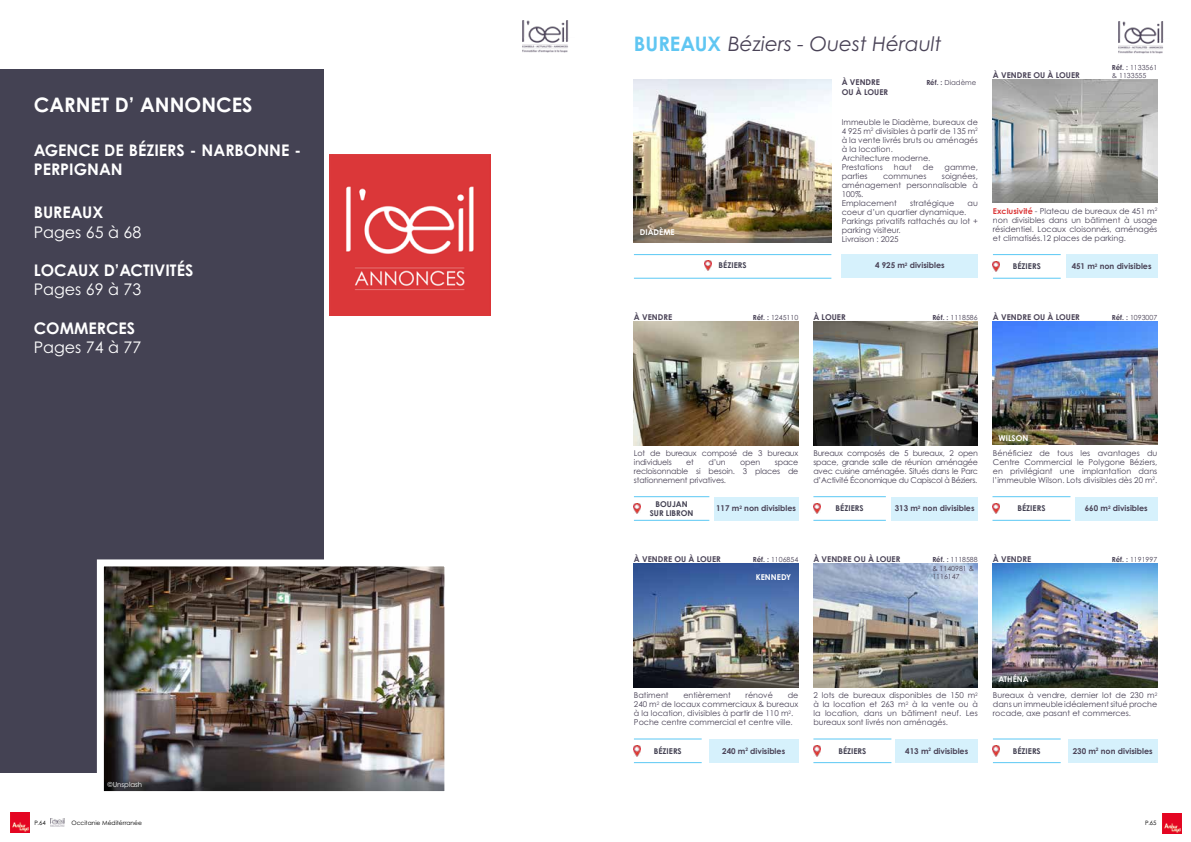
<style>
.page{position:relative;width:1191px;height:842px;background:#fff}
.page>*{position:absolute;margin:0;border:0;box-sizing:border-box;transform-origin:0 0}
.t1{font:italic 20px "Century Gothic Pro";color:#4a4357}
.t2{font:700 20px "Century Gothic Pro";color:#fff}
.t3{font:700 16px/19.2px "Century Gothic Pro";color:#fff}
.t4{font:16px "Century Gothic Pro";color:#fff}
.t5{font:8px/9px "Century Gothic Pro";color:#4a4357;text-align:justify}
.t6{font:700 8px/9.6px "Century Gothic Pro";color:#4a4357}
.t7{font:700 8px/9.6px "Century Gothic Pro";color:#444253;text-align:center}
.t8{font:8px/9px "Century Gothic Pro";letter-spacing:-.02em;color:#4a4357}
.t9{font:700 8px "Century Gothic Pro";color:#fff}
.t10{font:7px/8.4px "Century Gothic Pro";color:#4a4357}
.t11{font:7px "Century Gothic Pro";color:#fff}
.t12{font:6px "Century Gothic Pro";color:#000}
.s1{font-weight:700;font-style:normal;color:#60c6f2}
.s2{font-weight:700}
.s3{font-weight:700;color:#db3738}
</style>
<div class="page">
<img style="left:50px;top:818px;width:14px;height:9px">
<img style="left:10px;top:812px;width:20px;height:20px">
<img style="left:1162px;top:813px;width:20px;height:20px">
<img style="left:1118px;top:21px;width:46px;height:32px">
<div style="left:1065px;top:255px;width:92px;height:23px;background:#d6f1fc"></div>
<img style="left:993px;top:79px;width:164px;height:124px">
<hr style="left:993px;top:254px;width:67px;height:1px;background:#5bc8f4">
<hr style="left:993px;top:278px;width:67px;height:1px;background:#5bc8f4">
<svg style="left:993px;top:261px;width:7px;height:11px"></svg>
<div style="left:1075px;top:497px;width:82px;height:23px;background:#d6f1fc"></div>
<div style="left:1068px;top:739px;width:89px;height:24px;background:#d6f1fc"></div>
<div style="left:709px;top:739px;width:89px;height:24px;background:#d6f1fc"></div>
<hr style="left:992px;top:496px;width:78px;height:1px;background:#5bc8f4">
<hr style="left:993px;top:739px;width:67px;height:1px;background:#5bc8f4">
<hr style="left:634px;top:739px;width:67px;height:1px;background:#5bc8f4">
<hr style="left:992px;top:520px;width:78px;height:1px;background:#5bc8f4">
<hr style="left:993px;top:762px;width:67px;height:1px;background:#5bc8f4">
<hr style="left:634px;top:762px;width:67px;height:1px;background:#5bc8f4">
<img style="left:993px;top:321px;width:164px;height:124px">
<img style="left:993px;top:564px;width:164px;height:123px">
<img style="left:634px;top:564px;width:164px;height:123px">
<svg style="left:993px;top:503px;width:7px;height:11px"></svg>
<svg style="left:993px;top:746px;width:7px;height:10px"></svg>
<svg style="left:634px;top:746px;width:7px;height:10px"></svg>
<div style="left:841px;top:255px;width:137px;height:23px;background:#d6f1fc"></div>
<hr style="left:634px;top:254px;width:197px;height:1px;background:#5bc8f4">
<hr style="left:634px;top:278px;width:197px;height:1px;background:#5bc8f4">
<img style="left:634px;top:79px;width:197px;height:163px">
<svg style="left:704px;top:260px;width:7px;height:10px"></svg>
<div style="left:714px;top:497px;width:84px;height:23px;background:#d6f1fc"></div>
<div style="left:891px;top:497px;width:87px;height:23px;background:#d6f1fc"></div>
<hr style="left:634px;top:496px;width:75px;height:1px;background:#5bc8f4">
<hr style="left:813px;top:496px;width:73px;height:1px;background:#5bc8f4">
<hr style="left:634px;top:520px;width:75px;height:1px;background:#5bc8f4">
<hr style="left:813px;top:520px;width:73px;height:1px;background:#5bc8f4">
<img style="left:634px;top:321px;width:164px;height:124px">
<img style="left:813px;top:321px;width:165px;height:124px">
<svg style="left:634px;top:503px;width:7px;height:10px"></svg>
<svg style="left:813px;top:503px;width:7px;height:10px"></svg>
<div style="left:895px;top:739px;width:83px;height:24px;background:#d6f1fc"></div>
<hr style="left:813px;top:739px;width:78px;height:1px;background:#5bc8f4">
<hr style="left:813px;top:762px;width:78px;height:1px;background:#5bc8f4">
<img style="left:813px;top:564px;width:165px;height:123px">
<svg style="left:813px;top:746px;width:7px;height:10px"></svg>
<div style="left:0;top:69px;width:324px;height:703px;background:#444253"></div>
<img style="left:105px;top:567px;width:338px;height:223px">
<div style="left:97px;top:559px;width:354px;height:239px;border:7px solid #fff"></div>
<img style="left:523px;top:21px;width:46px;height:32px">
<img style="left:329px;top:154px;width:162px;height:162px">
<h1 class="t2" style="left:34px;top:92px;width:220px">CARNET D’ ANNONCES</h1>
<h2 class="t3" style="left:34px;top:140px;width:269px">AGENCE DE BÉZIERS - NARBONNE -<br>PERPIGNAN</h2>
<h2 class="t3" style="left:34px;top:203px;width:71px">BUREAUX</h2>
<h2 class="t4" style="left:34px;top:222px;width:109px">Pages 65 à 68</h2>
<h2 class="t3" style="left:34px;top:260px;width:161px">LOCAUX D’ACTIVITÉS</h2>
<h2 class="t4" style="left:34px;top:280px;width:109px">Pages 69 à 73</h2>
<h2 class="t3" style="left:34px;top:318px;width:103px">COMMERCES</h2>
<h2 class="t4" style="left:34px;top:337px;width:109px">Pages 74 à 77</h2>
<p class="t11" style="left:107px;top:781px;width:36px">©Unsplash</p>
<h1 class="t1" style="left:634px;top:32px;width:309px"><span class="s1">BUREAUX</span> Béziers - Ouest Hérault</h1>
<p class="t9" style="left:640px;top:227px;width:36px">DIADÈME</p>
<p class="t7" style="left:718px;top:261px;width:29px">BÉZIERS</p>
<p class="t6" style="left:841px;top:77px;width:48px">À VENDRE<br>OU À LOUER</p>
<p class="t10" style="left:926px;top:78px;width:52px"><span class="s2">Réf. :</span> Diadème</p>
<p class="t5" style="left:841px;top:117px;width:138px;text-align:left">Immeuble le Diadème, bureaux de<br>4 925 m<sup>2</sup> divisibles à partir de 135 m<sup>2 </sup>à la vente livrés bruts ou aménagés à la location.<br>Architecture moderne.<br>Prestations</p>
<p class="t5" style="left:894px;top:162px;width:19px">haut</p>
<p class="t5" style="left:923px;top:162px;width:12px">de</p>
<p class="t5" style="left:944px;top:162px;width:35px">gamme,</p>
<p class="t5" style="left:841px;top:171px;width:138px;text-align:left;text-indent:100px">soignées, aménagement personnalisable à<br>100%.<br>Emplacement</p>
<p class="t5" style="left:841px;top:171px;width:27px">parties</p>
<p class="t5" style="left:883px;top:171px;width:45px">communes</p>
<p class="t5" style="left:910px;top:198px;width:46px">stratégique</p>
<p class="t5" style="left:967px;top:198px;width:12px">au</p>
<p class="t5" style="left:841px;top:207px;width:138px;text-align:left">coeur d’un quartier dynamique.<br>Parkings privatifs rattachés au lot + parking visiteur.<br>Livraison : 2025</p>
<p class="t6" style="left:875px;top:261px;width:71px">4 925 m<sup>2</sup> divisibles</p>
<p class="t10" style="left:1111px;top:63px;width:47px"><span class="s2">Réf. :</span> 1133561</p>
<p class="t6" style="left:993px;top:70px;width:88px">À VENDRE OU À LOUER</p>
<p class="t10" style="left:1111px;top:71px;width:36px">&amp; 1133555</p>
<p class="t5" style="left:993px;top:206px;width:166px"><span class="s3">Exclusivité</span> - Plateau de bureaux de 451 m<sup>2 </sup>non divisibles dans un bâtiment à usage résidentiel. Locaux cloisonnés, aménagés et climatisés.12 places de parking.</p>
<p class="t6" style="left:1071px;top:261px;width:81px">451 m<sup>2</sup> non divisibles</p>
<p class="t7" style="left:1012px;top:261px;width:30px">BÉZIERS</p>
<p class="t6" style="left:634px;top:312px;width:40px">À VENDRE</p>
<p class="t10" style="left:753px;top:313px;width:47px"><span class="s2">Réf. :</span> 1245110</p>
<p class="t6" style="left:813px;top:312px;width:34px">À LOUER</p>
<p class="t10" style="left:932px;top:313px;width:47px"><span class="s2">Réf. :</span> 1118586</p>
<p class="t6" style="left:993px;top:312px;width:88px">À VENDRE OU À LOUER</p>
<p class="t10" style="left:1111px;top:313px;width:47px"><span class="s2">Réf. :</span> 1093007</p>
<p class="t9" style="left:998px;top:433px;width:31px">WILSON</p>
<p class="t5" style="left:634px;top:457px;width:166px;text-indent:141px">space recloisonnable si besoin. 3 places de stationnement privatives.</p>
<p class="t5" style="left:813px;top:448px;width:166px">Bureaux composés de 5 bureaux, 2 open space, grande salle de réunion aménagée avec cuisine aménagée. Situés dans le Parc d’Activité Économique du Capiscol à Béziers.</p>
<p class="t6" style="left:716px;top:504px;width:81px">117 m<sup>2</sup> non divisibles</p>
<p class="t6" style="left:894px;top:504px;width:81px">313 m<sup>2</sup> non divisibles</p>
<p class="t8" style="left:634px;top:448px;width:166px">Lot de bureaux composé de 3 bureaux individuels</p>
<p class="t5" style="left:686px;top:457px;width:9px">et</p>
<p class="t5" style="left:708px;top:457px;width:19px">d’un</p>
<p class="t5" style="left:740px;top:457px;width:22px">open</p>
<p class="t7" style="left:649px;top:499px;width:45px">BOUJAN<br>SUR LIBRON</p>
<p class="t7" style="left:835px;top:504px;width:29px">BÉZIERS</p>
<p class="t5" style="left:993px;top:448px;width:166px">Bénéficiez de tous les avantages du Centre Commercial le Polygone Béziers, en privilégiant une implantation dans l’immeuble Wilson. Lots divisibles dès 20 m<sup>2</sup>.</p>
<p class="t7" style="left:1017px;top:504px;width:29px">BÉZIERS</p>
<p class="t6" style="left:1084px;top:504px;width:64px">660 m<sup>2</sup> divisibles</p>
<p class="t6" style="left:634px;top:555px;width:88px">À VENDRE OU À LOUER</p>
<p class="t10" style="left:753px;top:556px;width:47px"><span class="s2">Réf. :</span> 1106854</p>
<p class="t9" style="left:756px;top:572px;width:37px">KENNEDY</p>
<p class="t6" style="left:813px;top:555px;width:88px">À VENDRE OU À LOUER</p>
<p class="t10" style="left:932px;top:556px;width:47px"><span class="s2">Réf. :</span> 1118588 &amp; 1140981 &amp;<br>1116147</p>
<p class="t6" style="left:993px;top:555px;width:40px">À VENDRE</p>
<p class="t10" style="left:1111px;top:556px;width:47px"><span class="s2">Réf. :</span> 1191997</p>
<p class="t9" style="left:998px;top:674px;width:32px">ATHÉNA</p>
<p class="t5" style="left:634px;top:691px;width:36px">Batiment</p>
<p class="t5" style="left:683px;top:691px;width:49px">entièrement</p>
<p class="t5" style="left:745px;top:691px;width:29px">rénové</p>
<p class="t5" style="left:993px;top:691px;width:166px">Bureaux à vendre, dernier lot de 230 m<sup>2 </sup>dans un immeuble idéalement situé proche rocade, axe pasant et commerces.</p>
<p class="t5" style="left:813px;top:691px;width:166px">2 lots de bureaux disponibles de 150 m<sup>2 </sup>à la location et 263 m<sup>2</sup> à la vente ou à la location, dans un bâtiment neuf. Les bureaux sont livrés non aménagés.</p>
<p class="t6" style="left:905px;top:746px;width:64px">413 m<sup>2</sup> divisibles</p>
<p class="t5" style="left:634px;top:691px;width:166px;text-align:left;text-indent:154px">de<br>240 m<sup>2</sup> de locaux commerciaux &amp; bureaux à la location, divisibles à partir de 110 m<sup>2</sup>.<br>Poche centre commercial et centre ville.</p>
<p class="t7" style="left:838px;top:746px;width:29px">BÉZIERS</p>
<p class="t7" style="left:654px;top:746px;width:29px">BÉZIERS</p>
<p class="t7" style="left:1012px;top:746px;width:30px">BÉZIERS</p>
<p class="t6" style="left:722px;top:746px;width:64px">240 m<sup>2</sup> divisibles</p>
<p class="t6" style="left:1072px;top:746px;width:81px">230 m<sup>2</sup> non divisibles</p>
<p class="t12" style="left:34px;top:819px;width:13px">P.64</p>
<p class="t12" style="left:71px;top:819px;width:72px">Occitanie Méditérranée</p>
<p class="t12" style="left:1145px;top:819px;width:13px">P.65</p>
</div>
